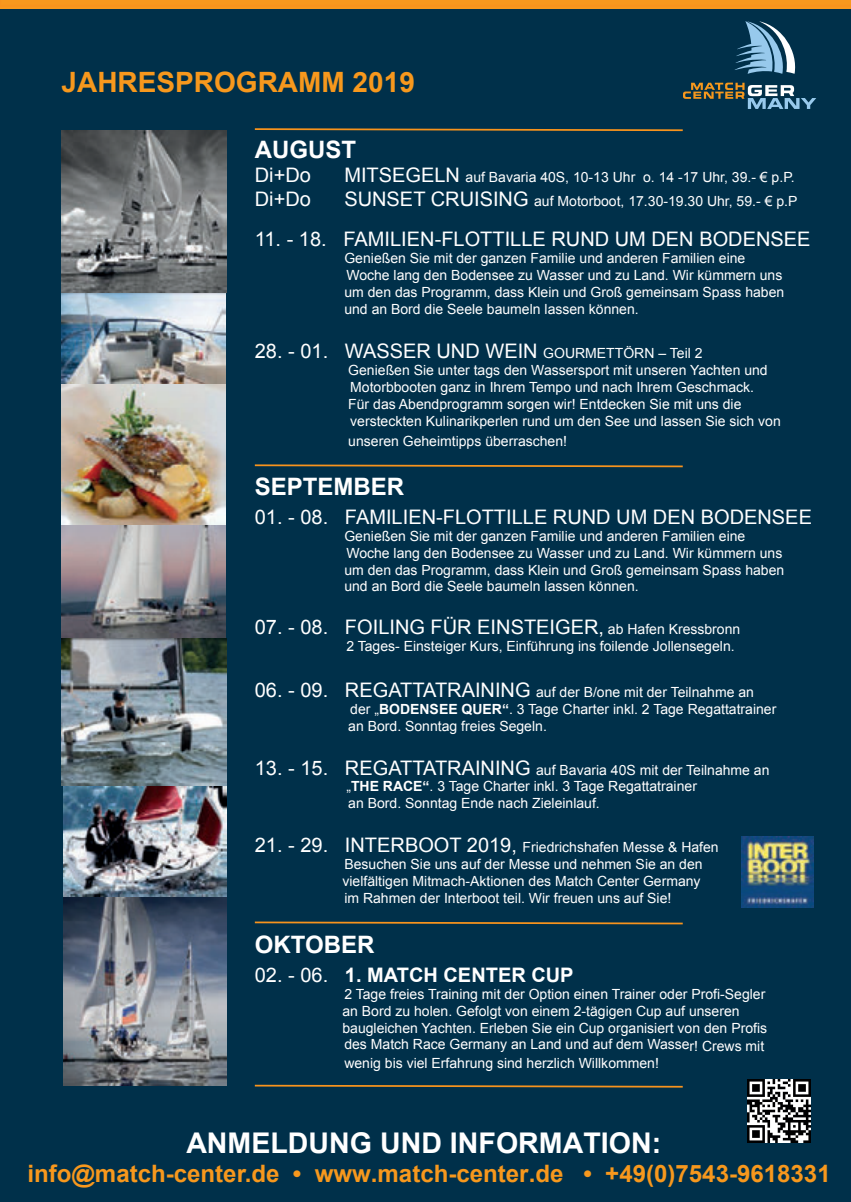
<style>
.page{position:relative;width:851px;height:1202px;background:#fff}
.page>*{position:absolute;margin:0;border:0;box-sizing:border-box;transform-origin:0 0}
.t1{font:700 28.6px "Arial";color:#fff}
.t2{font:700 28px "Arial";color:#f7981d}
.t3{font:700 24px "Arial";color:#f7981d}
.t4{font:700 24px "Arial";color:#fff}
.t5{font:20px "Arial";color:#fff}
.t6{font:700 20px "Arial";color:#fff}
.t7{font:14px/16.8px "Arial";color:#fff}
.s1{font-size:20px}
.s2{font-size:14px}
.s3{font-weight:700}
.s4{font-weight:400}
</style>
<div class="page">
<div style="left:0;top:6px;width:850px;height:1196px;background:#00304a"></div>
<hr style="left:0;top:6px;width:850px;height:3px;background:#f7981d">
<div style="left:0;top:0;width:850px;height:6px;background:#f7981d"></div>
<svg style="left:734px;top:21px;width:62px;height:53px"></svg>
<svg style="left:683px;top:83px;width:133px;height:26px"></svg>
<svg style="left:254px;top:464px;width:429px;height:4px"></svg>
<svg style="left:254px;top:921px;width:429px;height:4px"></svg>
<svg style="left:254px;top:128px;width:429px;height:4px"></svg>
<img style="left:747px;top:1079px;width:63px;height:63px">
<svg style="left:254px;top:1084px;width:429px;height:4px"></svg>
<img style="left:62px;top:639px;width:165px;height:447px">
<img style="left:741px;top:837px;width:72px;height:70px">
<img style="left:62px;top:293px;width:163px;height:346px">
<img style="left:62px;top:130px;width:165px;height:163px">
<p class="t2" style="left:62px;top:63px;width:355px">JAHRESPROGRAMM 2019</p>
<p class="t4" style="left:255px;top:133px;width:103px">AUGUST</p>
<p class="t5" style="left:255px;top:162px;width:58px">Di+Do</p>
<p class="t7" style="left:344px;top:168px;width:452px"><span class="s1">MITSEGELN</span> auf Bavaria 40S, 10-13 Uhr o. 14 -17 Uhr, 39.- € p.P.</p>
<p class="t5" style="left:255px;top:186px;width:58px">Di+Do</p>
<p class="t7" style="left:344px;top:192px;width:454px"><span class="s1">SUNSET CRUISING</span> auf Motorboot, 17.30-19.30 Uhr, 59.- € p.P</p>
<p class="t5" style="left:255px;top:226px;width:557px">11. - 18. FAMILIEN-FLOTTILLE RUND UM DEN BODENSEE</p>
<p class="t7" style="left:344px;top:250px;width:441px">Genießen Sie mit der ganzen Familie und anderen Familien eine Woche lang den Bodensee zu Wasser und zu Land. Wir kümmern uns um den das Programm, dass Klein und Groß gemeinsam Spass haben und an Bord die Seele baumeln lassen können.</p>
<p class="t5" style="left:255px;top:338px;width:449px">28. - 01. WASSER UND WEIN <span class="s2">GOURMETTÖRN – Teil 2</span></p>
<p class="t7" style="left:348px;top:362px;width:434px">Genießen Sie unter tags den Wassersport mit unseren Yachten und Motorbbooten ganz in Ihrem Tempo und nach Ihrem Geschmack.<br>Für das Abendprogramm sorgen wir! Entdecken Sie mit uns die versteckten Kulinarikperlen rund um den See und lassen Sie sich von</p>
<p class="t7" style="left:348px;top:433px;width:220px">unseren Geheimtipps überraschen!</p>
<p class="t4" style="left:255px;top:471px;width:151px">SEPTEMBER</p>
<p class="t5" style="left:255px;top:504px;width:558px">01. - 08. FAMILIEN-FLOTTILLE RUND UM DEN BODENSEE</p>
<p class="t7" style="left:344px;top:528px;width:441px">Genießen Sie mit der ganzen Familie und anderen Familien eine Woche lang den Bodensee zu Wasser und zu Land. Wir kümmern uns um den das Programm, dass Klein und Groß gemeinsam Spass haben und an Bord die Seele baumeln lassen können.</p>
<p class="t5" style="left:255px;top:614px;width:487px">07. - 08. FOILING FÜR EINSTEIGER, <span class="s2">ab Hafen Kressbronn</span></p>
<p class="t7" style="left:346px;top:638px;width:390px">2 Tages- Einsteiger Kurs, Einführung ins foilende Jollensegeln.</p>
<p class="t7" style="left:348px;top:684px;width:429px;text-indent:-93px"><span class="s1">06. - 09. REGATTATRAINING</span> auf der B/one mit der Teilnahme an der „<span class="s3">BODENSEE QUER“</span>. 3 Tage Charter inkl. 2 Tage Regattatrainer an Bord. Sonntag freies Segeln.</p>
<p class="t7" style="left:346px;top:761px;width:424px;text-indent:-91px"><span class="s1">13. - 15. REGATTATRAINING</span> auf Bavaria 40S mit der Teilnahme an „<span class="s3">THE RACE“</span>. 3 Tage Charter inkl. 3 Tage Regattatrainer<br>an Bord. Sonntag Ende nach Zieleinlauf.</p>
<p class="t7" style="left:342px;top:839px;width:378px;text-indent:-88px"><span class="s1">21. - 29. INTERBOOT 2019,</span> Friedrichshafen Messe &amp; Hafen Besuchen Sie uns auf der Messe und nehmen Sie an den vielfältigen Mitmach-Aktionen des Match Center Germany im Rahmen der Interboot teil. Wir freuen uns auf Sie!</p>
<p class="t4" style="left:255px;top:929px;width:121px">OKTOBER</p>
<p class="t6" style="left:255px;top:962px;width:320px"><span class="s4">02. - 06.</span> 1. MATCH CENTER CUP</p>
<p class="t7" style="left:342px;top:986px;width:426px">2 Tage freies Training mit der Option einen Trainer oder Profi-Segler an Bord zu holen. Gefolgt von einem 2-tägigen Cup auf unseren baugleichen Yachten. Erleben Sie ein Cup organisiert von den Profis des Match Race Germany an Land und auf dem Wasser! Crews mit</p>
<p class="t7" style="left:344px;top:1055px;width:316px">wenig bis viel Erfahrung sind herzlich Willkommen!</p>
<p class="t1" style="left:186px;top:1124px;width:476px">ANMELDUNG UND INFORMATION:</p>
<p class="t3" style="left:27px;top:1158px;width:804px">info@match-center.de • www.match-center.de • +49(0)7543-9618331</p>
</div>
